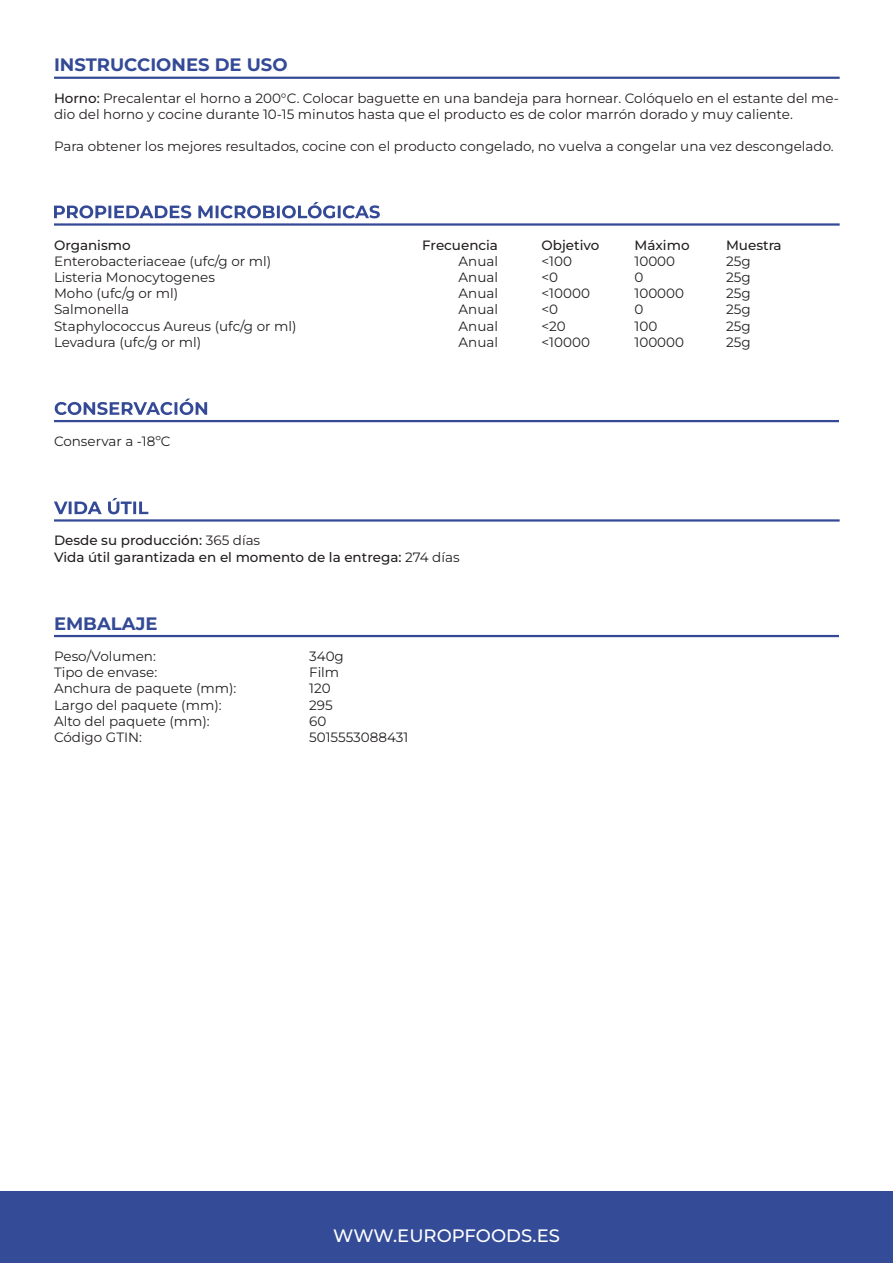
<style>
.page{position:relative;width:893px;height:1263px;background:#fff}
.page>*{position:absolute;margin:0;border:0;box-sizing:border-box;transform-origin:0 0}
.t1{font:700 18px "Montserrat";color:#344a96}
.t2{font:500 18px "Montserrat";color:#fff}
.t3{font:13.5px/16.2px "Montserrat";color:#231f20}
.t4{font:500 13.5px/16.2px "Montserrat";color:#231f20}
.s1{font-weight:500}
.s2{font-weight:400}
</style>
<div class="page">
<hr style="left:54px;top:77px;width:786px;height:2px;background:#344a96">
<svg style="left:55px;top:399px;width:152px;height:16px"></svg>
<hr style="left:54px;top:420px;width:785px;height:2px;background:#344a96">
<div style="left:0;top:1191px;width:893px;height:72px;background:#344b97"></div>
<svg style="left:54px;top:498px;width:94px;height:16px"></svg>
<hr style="left:54px;top:519px;width:786px;height:3px;background:#344a96">
<hr style="left:54px;top:635px;width:785px;height:2px;background:#344a96">
<svg style="left:54px;top:202px;width:326px;height:16px"></svg>
<hr style="left:54px;top:223px;width:786px;height:3px;background:#344a96">
<h1 class="t1" style="left:54px;top:53px;width:235px">INSTRUCCIONES DE USO</h1>
<p class="t3" style="left:54px;top:90px;width:786px"><span class="s1">Horno:</span> Precalentar el horno a 200°C. Colocar baguette en una bandeja para hornear. Colóquelo en el estante del me&shy;dio del horno y cocine durante 10-15 minutos hasta que el producto es de color marrón dorado y muy caliente.</p>
<p class="t3" style="left:54px;top:138px;width:781px">Para obtener los mejores resultados, cocine con el producto congelado, no vuelva a congelar una vez descongelado.</p>
<p class="t4" style="left:54px;top:236px;width:78px">Organismo</p>
<p class="t4" style="left:422px;top:236px;width:77px">Frecuencia</p>
<p class="t4" style="left:541px;top:236px;width:59px">Objetivo</p>
<p class="t4" style="left:634px;top:236px;width:57px">Máximo</p>
<p class="t4" style="left:726px;top:236px;width:57px">Muestra</p>
<p class="t3" style="left:54px;top:252px;width:219px">Enterobacteriaceae (ufc/g or ml)</p>
<p class="t3" style="left:459px;top:252px;width:41px">Anual</p>
<p class="t3" style="left:541px;top:252px;width:32px">&lt;100</p>
<p class="t3" style="left:634px;top:252px;width:42px">10000</p>
<p class="t3" style="left:726px;top:252px;width:26px">25g</p>
<p class="t3" style="left:54px;top:269px;width:162px">Listeria Monocytogenes</p>
<p class="t3" style="left:459px;top:269px;width:41px">Anual</p>
<p class="t3" style="left:541px;top:269px;width:18px">&lt;0</p>
<p class="t3" style="left:634px;top:269px;width:10px">0</p>
<p class="t3" style="left:726px;top:269px;width:26px">25g</p>
<p class="t3" style="left:54px;top:285px;width:126px">Moho (ufc/g or ml)</p>
<p class="t3" style="left:459px;top:285px;width:41px">Anual</p>
<p class="t3" style="left:541px;top:285px;width:50px">&lt;10000</p>
<p class="t3" style="left:634px;top:285px;width:51px">100000</p>
<p class="t3" style="left:726px;top:285px;width:26px">25g</p>
<p class="t3" style="left:54px;top:301px;width:77px">Salmonella</p>
<p class="t3" style="left:459px;top:301px;width:41px">Anual</p>
<p class="t3" style="left:541px;top:301px;width:18px">&lt;0</p>
<p class="t3" style="left:634px;top:301px;width:10px">0</p>
<p class="t3" style="left:726px;top:301px;width:26px">25g</p>
<p class="t3" style="left:54px;top:317px;width:244px">Staphylococcus Aureus (ufc/g or ml)</p>
<p class="t3" style="left:459px;top:317px;width:41px">Anual</p>
<p class="t3" style="left:541px;top:317px;width:26px">&lt;20</p>
<p class="t3" style="left:634px;top:317px;width:24px">100</p>
<p class="t3" style="left:726px;top:317px;width:26px">25g</p>
<p class="t3" style="left:54px;top:333px;width:149px">Levadura (ufc/g or ml)</p>
<p class="t3" style="left:459px;top:333px;width:41px">Anual</p>
<p class="t3" style="left:541px;top:333px;width:50px">&lt;10000</p>
<p class="t3" style="left:634px;top:333px;width:51px">100000</p>
<p class="t3" style="left:726px;top:333px;width:26px">25g</p>
<p class="t3" style="left:54px;top:433px;width:118px">Conservar a -18ºC</p>
<p class="t4" style="left:54px;top:532px;width:407px">Desde su producción: <span class="s2">365 días<br></span>Vida útil garantizada en el momento de la entrega: <span class="s2">274 días</span></p>
<h1 class="t1" style="left:54px;top:611px;width:105px">EMBALAJE</h1>
<p class="t3" style="left:54px;top:648px;width:103px">Peso/Volumen:</p>
<p class="t3" style="left:309px;top:648px;width:36px">340g</p>
<p class="t3" style="left:54px;top:664px;width:105px">Tipo de envase:</p>
<p class="t3" style="left:309px;top:664px;width:32px">Film</p>
<p class="t3" style="left:54px;top:680px;width:184px">Anchura de paquete (mm):</p>
<p class="t3" style="left:309px;top:680px;width:23px">120</p>
<p class="t3" style="left:54px;top:696px;width:169px">Largo del paquete (mm):</p>
<p class="t3" style="left:309px;top:696px;width:25px">295</p>
<p class="t3" style="left:54px;top:713px;width:157px">Alto del paquete (mm):</p>
<p class="t3" style="left:309px;top:713px;width:19px">60</p>
<p class="t3" style="left:54px;top:729px;width:89px">Código GTIN:</p>
<p class="t3" style="left:309px;top:729px;width:101px">5015553088431</p>
<h1 class="t2" style="left:333px;top:1224px;width:228px">WWW.EUROPFOODS.ES</h1>
</div>
